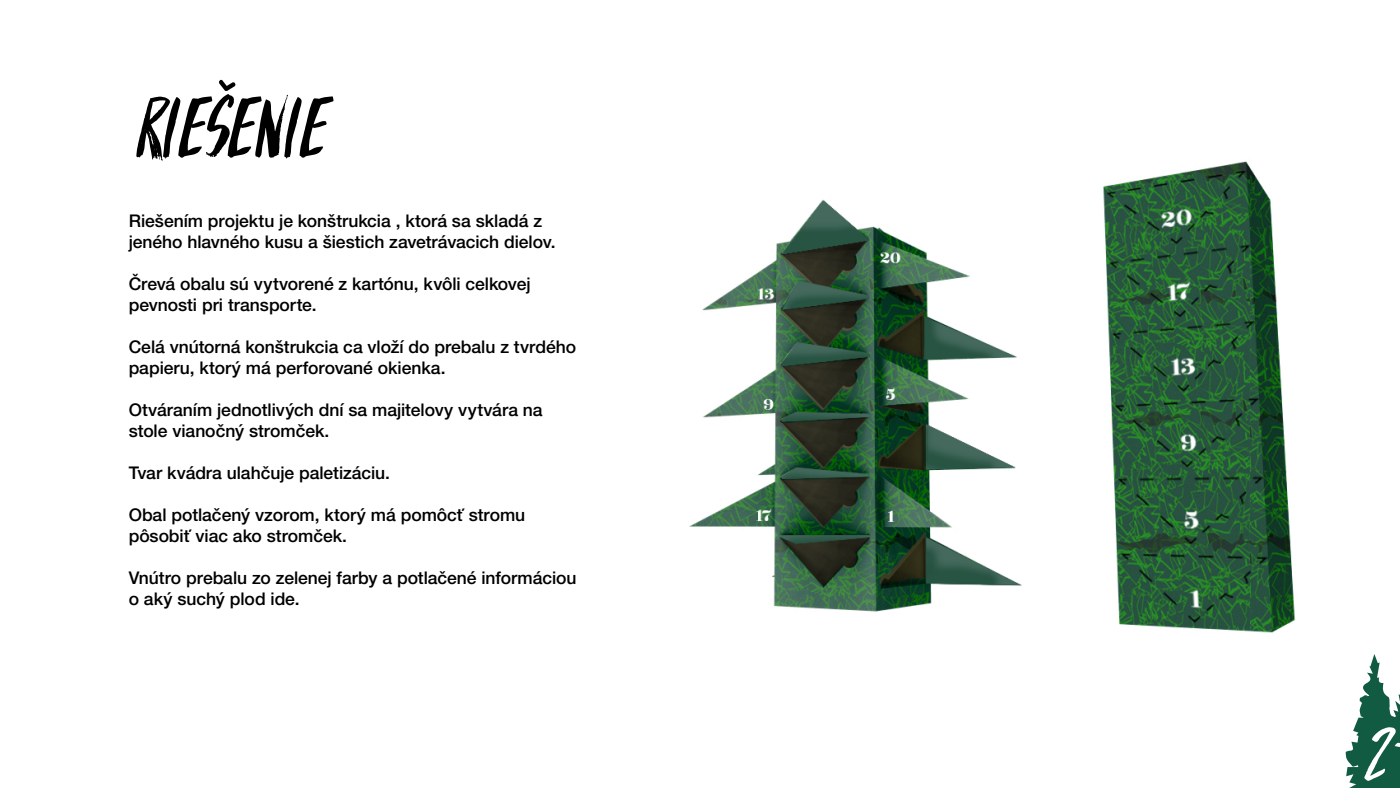
<style>
.page{position:relative;width:1400px;height:788px;background:#fff}
.page>*{position:absolute;margin:0;border:0;box-sizing:border-box;transform-origin:0 0}
.t1{font:82.6px "PARABOLA";letter-spacing:-.06em;color:#000}
.t2{font:79.62px "PARABOLA";color:#fff}
.t3{font:500 17.5px/21px "Helvetica Neue LT Pro";letter-spacing:-.005em;color:#000}
</style>
<div class="page">
<img style="left:689px;top:161px;width:607px;height:472px">
<svg style="left:1345px;top:654px;width:55px;height:134px"></svg>
<svg style="left:219px;top:79px;width:17px;height:12px"></svg>
<h1 class="t1" style="left:134px;top:78px;width:200px">RIESENIE</h1>
<p class="t3" style="left:129px;top:209px;width:428px">Riešením projektu je konštrukcia , ktorá sa skladá z jeného hlavného kusu a šiestich zavetrávacich dielov.</p>
<p class="t3" style="left:129px;top:272px;width:403px">Črevá obalu sú vytvorené z kartónu, kvôli celkovej pevnosti pri transporte.</p>
<p class="t3" style="left:129px;top:335px;width:449px">Celá vnútorná konštrukcia ca vloží do prebalu z tvrdého papieru, ktorý má perforované okienka.</p>
<p class="t3" style="left:129px;top:398px;width:415px">Otváraním jednotlivých dní sa majitelovy vytvára na stole vianočný stromček.</p>
<p class="t3" style="left:129px;top:461px;width:263px">Tvar kvádra ulahčuje paletizáciu.</p>
<p class="t3" style="left:129px;top:503px;width:398px">Obal potlačený vzorom, ktorý má pomôcť stromu pôsobiť viac ako stromček.</p>
<p class="t3" style="left:129px;top:566px;width:449px">Vnútro prebalu zo zelenej farby a potlačené informáciou o aký suchý plod ide.</p>
<h2 class="t2" style="left:1364px;top:704px;width:34px">2</h2>
</div>
